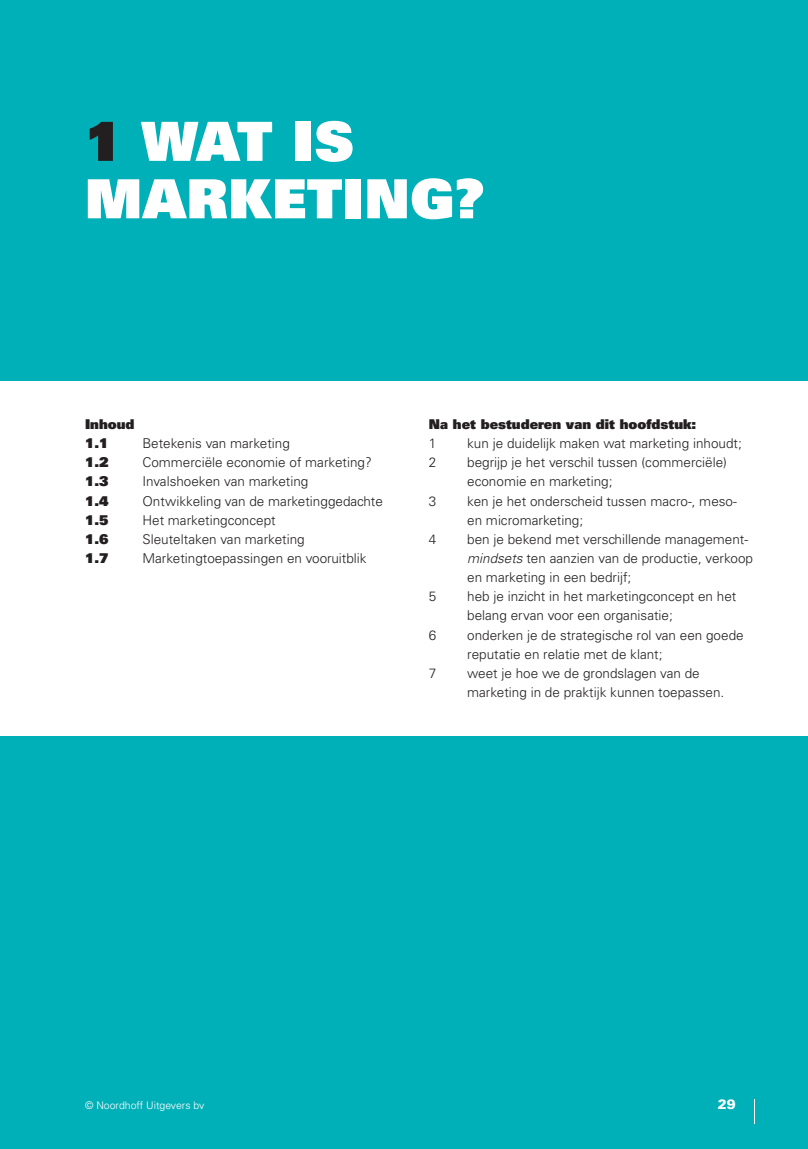
<style>
.page{position:relative;width:808px;height:1149px;background:#fff}
.page>*{position:absolute;margin:0;border:0;box-sizing:border-box;transform-origin:0 0}
.t1{font:54px/57.4px "Univers LT Std X Black";letter-spacing:.015em;color:#fff}
.t2{font:300 13.5px/19.2px "Univers LT Std";color:#231f20}
.t3{font:13.5px/19.2px "Univers LT Std X Black";color:#231f20}
.t4{font:900 13.5px "Univers LT Std";color:#fff}
.t5{font:300 10.5px "Univers LT Std";color:#fff}
.s1{color:#231f20}
.s2{font-style:italic}
</style>
<div class="page">
<div style="left:0;top:0;width:808px;height:1148px;background:#00b0b8"></div>
<div style="left:0;top:381px;width:808px;height:354px;background:#fff"></div>
<svg style="left:754px;top:1099px;width:1px;height:24px"></svg>
<h1 class="t1" style="left:85px;top:116px;width:401px"><span class="s1">1</span> WAT IS<br>MARKETING?</h1>
<p class="t3" style="left:85px;top:415px;width:51px">Inhoud<br>1.1</p>
<p class="t2" style="left:142px;top:434px;width:149px">Betekenis van marketing</p>
<p class="t3" style="left:85px;top:453px;width:25px">1.2</p>
<p class="t2" style="left:142px;top:453px;width:231px">Commerciële economie of marketing?</p>
<p class="t3" style="left:85px;top:472px;width:25px">1.3</p>
<p class="t2" style="left:142px;top:472px;width:167px">Invalshoeken van marketing</p>
<p class="t3" style="left:85px;top:491px;width:25px">1.4</p>
<p class="t2" style="left:142px;top:491px;width:242px">Ontwikkeling van de marketinggedachte</p>
<p class="t3" style="left:85px;top:511px;width:25px">1.5</p>
<p class="t2" style="left:142px;top:511px;width:135px">Het marketingconcept</p>
<p class="t3" style="left:85px;top:530px;width:25px">1.6</p>
<p class="t2" style="left:142px;top:530px;width:164px">Sleuteltaken van marketing</p>
<p class="t3" style="left:85px;top:549px;width:25px">1.7</p>
<p class="t2" style="left:142px;top:549px;width:226px">Marketingtoepassingen en vooruitblik</p>
<p class="t3" style="left:429px;top:415px;width:269px">Na het bestuderen van dit hoofdstuk:</p>
<p class="t2" style="left:429px;top:434px;width:9px">1</p>
<p class="t2" style="left:467px;top:434px;width:276px">kun je duidelijk maken wat marketing inhoudt;</p>
<p class="t2" style="left:429px;top:453px;width:9px">2</p>
<p class="t2" style="left:467px;top:453px;width:261px">begrijp je het verschil tussen (commerciële) economie en marketing;</p>
<p class="t2" style="left:429px;top:491px;width:9px">3</p>
<p class="t2" style="left:467px;top:491px;width:271px">ken je het onderscheid tussen macro-, meso&shy;en micromarketing;</p>
<p class="t2" style="left:429px;top:530px;width:9px">4</p>
<p class="t2" style="left:467px;top:530px;width:287px">ben je bekend met verschillende management&shy;<span class="s2">mindsets</span> ten aanzien van de productie, verkoop en marketing in een bedrijf;</p>
<p class="t2" style="left:429px;top:587px;width:9px">5</p>
<p class="t2" style="left:467px;top:587px;width:271px">heb je inzicht in het marketingconcept en het belang ervan voor een organisatie;</p>
<p class="t2" style="left:429px;top:625px;width:9px">6</p>
<p class="t2" style="left:467px;top:625px;width:278px">onderken je de strategische rol van een goede reputatie en relatie met de klant;</p>
<p class="t2" style="left:429px;top:664px;width:9px">7</p>
<p class="t2" style="left:467px;top:664px;width:259px">weet je hoe we de grondslagen van de marketing in de praktijk kunnen toepassen.</p>
<p class="t5" style="left:85px;top:1100px;width:121px">© Noordhoff Uitgevers bv</p>
<p class="t4" style="left:718px;top:1097px;width:20px">29</p>
</div>
